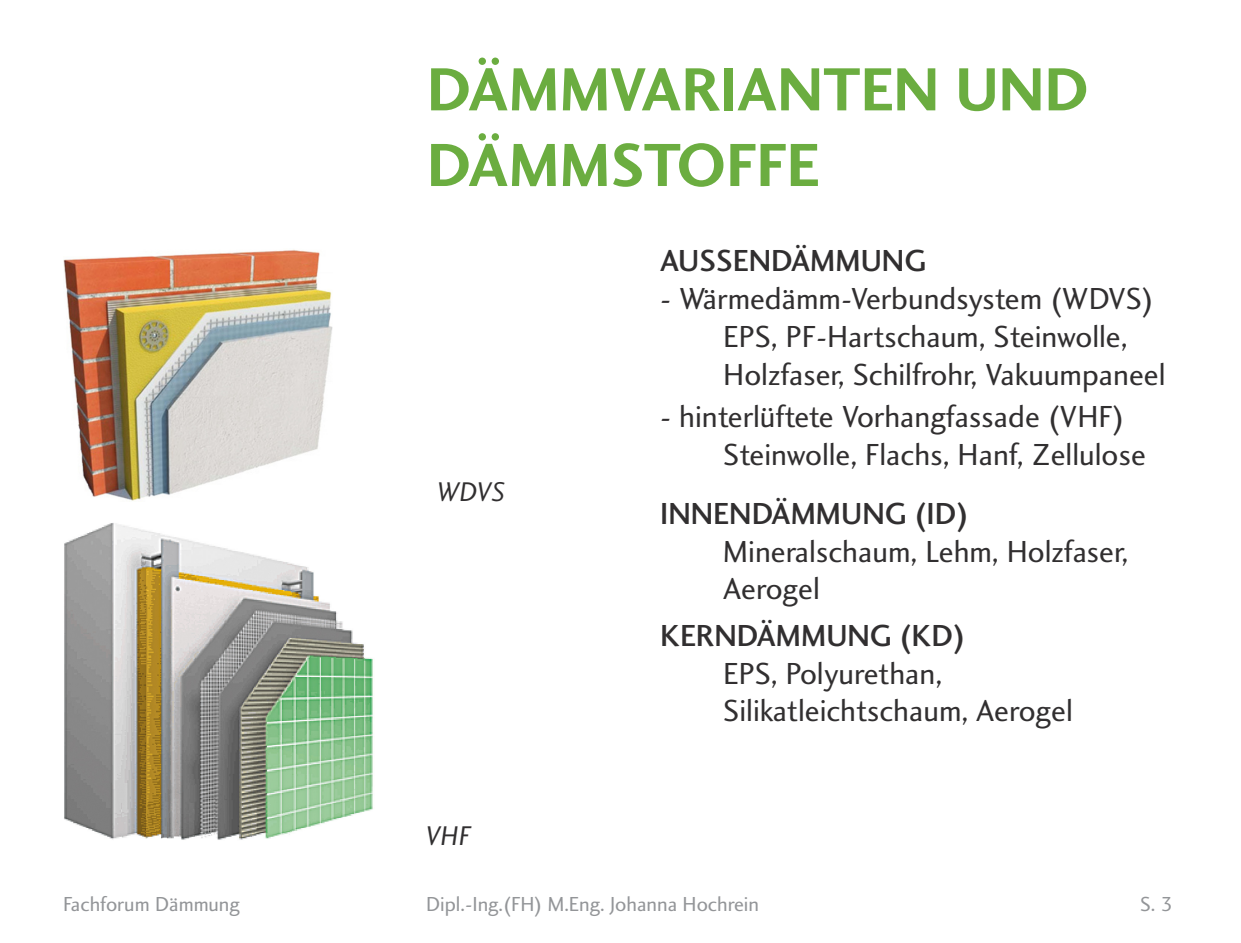
<style>
.page{position:relative;width:1241px;height:943px;background:#fff}
.page>*{position:absolute;margin:0;border:0;box-sizing:border-box;transform-origin:0 0}
.t1{font:63px/75.6px "Charlotte Sans Bold Plain";color:#6bad40}
.t2{font:31.5px/37.8px "Charlotte Sans Book Plain";color:#312f30}
.t3{font:31.5px "Charlotte Sans Medium Plain";color:#312f30}
.t4{font:28px "Charlotte Sans Book Italic Plain";color:#312f30}
.t5{font:21px "Charlotte Sans Book Plain";color:#939598}
</style>
<div class="page">
<img style="left:64px;top:523px;width:309px;height:317px">
<img style="left:63px;top:249px;width:270px;height:252px">
<h1 class="t1" style="left:427px;top:52px;width:663px">DÄMMVARIANTEN UND<br>DÄMMSTOFFE</h1>
<p class="t4" style="left:437px;top:476px;width:70px">WDVS</p>
<p class="t4" style="left:426px;top:820px;width:47px">VHF</p>
<p class="t3" style="left:660px;top:243px;width:267px">AUSSENDÄMMUNG</p>
<p class="t2" style="left:723px;top:280px;width:443px;text-indent:-63px">- Wärmedämm-Verbundsystem (WDVS)<br>EPS, PF-Hartschaum, Steinwolle,<br>Holzfaser, Schilfrohr, Vakuumpaneel</p>
<p class="t2" style="left:723px;top:398px;width:424px;text-indent:-63px">- hinterlüftete Vorhangfassade (VHF)<br>Steinwolle, Flachs, Hanf, Zellulose</p>
<p class="t3" style="left:660px;top:495px;width:310px">INNENDÄMMUNG (ID)</p>
<p class="t2" style="left:723px;top:533px;width:406px">Mineralschaum, Lehm, Holzfaser,<br>Aerogel</p>
<p class="t3" style="left:660px;top:617px;width:306px">KERNDÄMMUNG (KD)</p>
<p class="t2" style="left:723px;top:655px;width:351px">EPS, Polyurethan,<br>Silikatleichtschaum, Aerogel</p>
<p class="t5" style="left:63px;top:892px;width:178px">Fachforum Dämmung</p>
<p class="t5" style="left:426px;top:892px;width:334px">Dipl.-Ing.(FH) M.Eng. Johanna Hochrein</p>
<p class="t5" style="left:1139px;top:892px;width:35px">S. 3</p>
</div>
